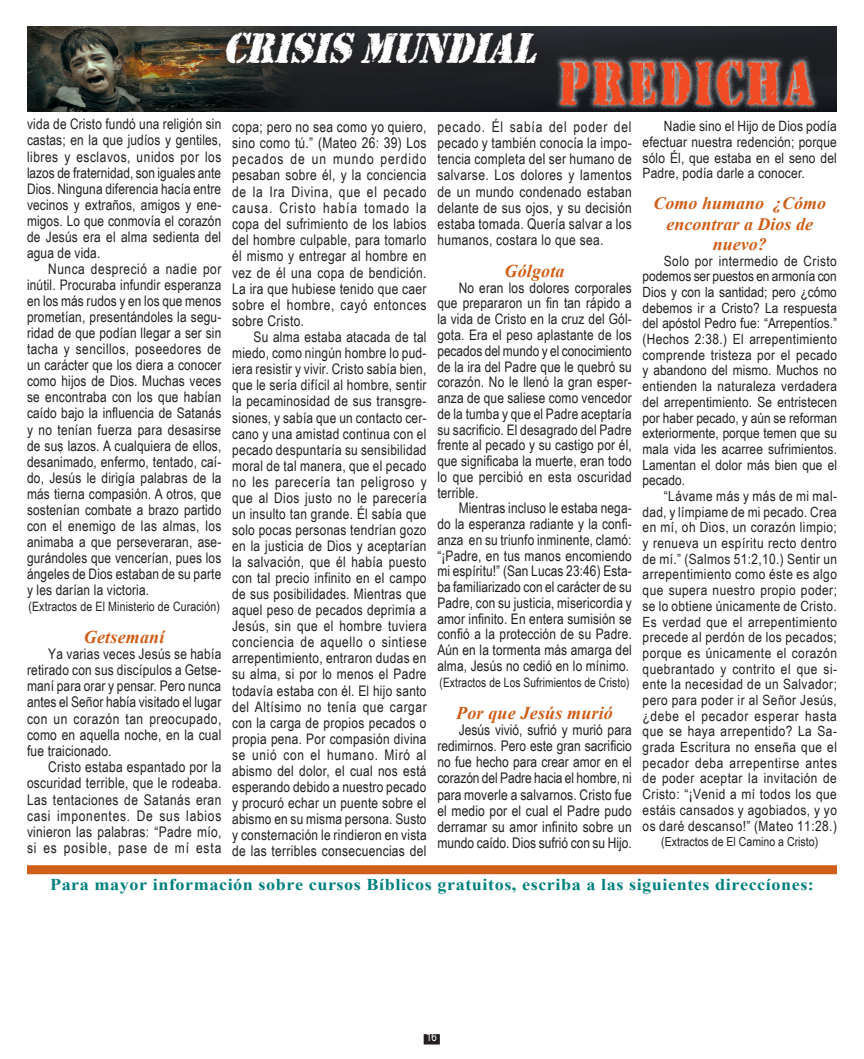
<style>
.page{position:relative;width:864px;height:1059px;background:#fff}
.page>*{position:absolute;margin:0;border:0;box-sizing:border-box;transform-origin:0 0}
.t1{font:64.2px "Rubber Stamp Let Plain";letter-spacing:.08em;color:#f04b22;scale:.69 1}
.t2{font:italic 45px "Rubber Stamp Let Plain";color:#fff;scale:.85 1}
.t3{font:italic 700 18px "Times New Roman";letter-spacing:.01em;color:#ce5e19}
.t4{font:italic 700 17.4px/20.4px "Times New Roman";color:#ce5e19;text-align:center}
.t5{font:700 16.5px "Times New Roman";letter-spacing:.03em;color:#00817d;scale:1.1 1}
.texte1{font:14.7px/16.2px "Arial Narrow";letter-spacing:.02em;color:#231f20;text-align:justify}
.texte1-2{font:14.55px/16px "Arial Narrow";letter-spacing:.01em;color:#231f20;text-align:justify}
.texte1-3{font:14.25px/15.8px "Arial Narrow";letter-spacing:.01em;color:#231f20;text-align:justify}
.texte1-4{font:14.1px/15.8px "Arial Narrow";letter-spacing:.02em;color:#231f20;text-align:justify}
.texte1-5{font:12.9px "Arial Narrow";letter-spacing:.01em;color:#231f20;scale:.96 1}
.texte1-6{font:12.9px "Arial Narrow";letter-spacing:.01em;color:#231f20}
.texte1-7{font:12.45px "Arial Narrow";color:#231f20}
.t6{font:12px "Arial Narrow";color:#fff}
.s1{font-size:14.7px}
</style>
<div class="page">
<div style="left:424px;top:1034px;width:15px;height:9px;background:#231f20"></div>
<div style="left:424px;top:1034px;width:16px;height:10px;border:2px solid #231f20"></div>
<div style="left:27px;top:865px;width:810px;height:9px;background:#ce5e19"></div>
<img style="left:307px;top:26px;width:530px;height:86px">
<img style="left:28px;top:26px;width:117px;height:86px">
<img style="left:145px;top:26px;width:162px;height:86px">
<div style="left:217px;top:23px;width:329px;height:50px;background:#231f20;opacity:.75"></div>
<div style="left:555px;top:55px;width:264px;height:56px;background:#fff;opacity:.75"></div>
<p class="t2" style="left:222px;top:22px;width:386px">CRISISMUNDIAL</p>
<p class="t1" style="left:559px;top:46px;width:370px">PREDICHA</p>
<p class="texte1" style="left:437px;top:118px;width:196px">pecado. Él sabía del poder del pecado y también conocía la impo&shy;tencia completa del ser humano de salvarse. Los dolores y lamentos de un mundo condenado estaban delante de sus ojos, y su decisión estaba tomada. Quería salvar a los humanos, costara lo que sea.</p>
<p class="t3" style="left:505px;top:258px;width:62px">Gólgota</p>
<p class="texte1-2" style="left:437px;top:279px;width:196px;text-indent:21px">No eran los dolores corporales que prepararon un fin tan rápido a la vida de Cristo en la cruz del Gól&shy;gota. Era el peso aplastante de los pecados del mundo y el conocimiento de la ira del Padre que le quebró su corazón. No le llenó la gran esper&shy;anza de que saliese como vencedor de la tumba y que el Padre aceptaría su sacrificio. El desagrado del Padre frente al pecado y su castigo por él, que significaba la muerte, eran todo lo que percibió en esta oscuridad terrible.</p>
<p class="texte1-2" style="left:437px;top:500px;width:196px;text-indent:21px">Mientras incluso le estaba nega&shy;do la esperanza radiante y la confi&shy;anza en su triunfo inminente, clamó: “¡Padre, en tus manos encomiendo mi espíritu!” (San Lucas 23:46) Esta&shy;ba familiarizado con el carácter de su Padre, con su justicia, misericordia y amor infinito. En entera sumisión se confió a la protección de su Padre.<br>Aún en la tormenta más amarga del alma, Jesús no cedió en lo mínimo.</p>
<p class="texte1-5" style="left:440px;top:672px;width:199px">(Extractos de Los Sufrimientos de Cristo)</p>
<p class="t3" style="left:456px;top:700px;width:158px">Por que Jesús murió</p>
<p class="texte1" style="left:437px;top:720px;width:196px;text-indent:21px">Jesús vivió, sufrió y murió para redimirnos. Pero este gran sacrificio no fue hecho para crear amor en el corazón del Padre hacia el hombre, ni para moverle a salvarnos. Cristo fue el medio por el cual el Padre pudo derramar su amor infinito sobre un mundo caído. Dios sufrió con su Hijo.</p>
<p class="texte1-2" style="left:27px;top:116px;width:196px">vida de Cristo fundó una religión sin castas; en la que judíos y gentiles, libres y esclavos, unidos por los lazos de fraternidad, son iguales ante Dios. Ninguna diferencia hacía entre vecinos y extraños, amigos y ene&shy;migos. Lo que conmovía el corazón de Jesús era el alma sedienta del agua de vida.</p>
<p class="texte1-2" style="left:27px;top:260px;width:196px;text-indent:21px">Nunca despreció a nadie por inútil. Procuraba infundir esperanza en los más rudos y en los que menos prometían, presentándoles la segu&shy;ridad de que podían llegar a ser sin tacha y sencillos, poseedores de un carácter que los diera a conocer como hijos de Dios. Muchas veces se encontraba con los que habían caído bajo la influencia de Satanás y no tenían fuerza para desasirse de sus lazos. A cualquiera de ellos, desanimado, enfermo, tentado, caí&shy;do, Jesús le dirigía palabras de la más tierna compasión. A otros, que sostenían combate a brazo partido con el enemigo de las almas, los animaba a que perseveraran, ase&shy;gurándoles que vencerían, pues los ángeles de Dios estaban de su parte y les darían la victoria.</p>
<p class="texte1-6" style="left:28px;top:597px;width:193px">(Extractos de El Ministerio de Curación)</p>
<p class="t3" style="left:84px;top:624px;width:82px">Getsemaní</p>
<p class="texte1-2" style="left:27px;top:645px;width:196px;text-align:right">Ya varias veces Jesús se había retirado con sus discípulos a <span class="s1">Getse-</span></p>
<p class="texte1" style="left:27px;top:677px;width:196px">maní para orar y pensar. Pero nunca antes el Señor había visitado el lugar con un corazón tan preocupado, como en aquella noche, en la cual fue traicionado.</p>
<p class="texte1" style="left:27px;top:758px;width:196px;text-indent:21px">Cristo estaba espantado por la oscuridad terrible, que le rodeaba.<br>Las tentaciones de Satanás eran casi imponentes. De sus labios vinieron las palabras: “Padre mío, si es posible, pase de mí esta</p>
<p class="t5" style="left:50px;top:872px;width:696px">Para mayor información sobre cursos Bíblicos gratuitos, escriba a las siguientes direccíones:</p>
<p class="texte1-3" style="left:643px;top:118px;width:196px;text-indent:21px">Nadie sino el Hijo de Dios podía efectuar nuestra redención; porque sólo Él, que estaba en el seno del Padre, podía darle a conocer.</p>
<p class="t4" style="left:654px;top:193px;width:174px">Como humano ¿Cómo encontrar a Dios de nuevo?</p>
<p class="texte1-4" style="left:643px;top:252px;width:196px;text-indent:21px">Solo por intermedio de Cristo podemos ser puestos en armonía con Dios y con la santidad; pero ¿cómo debemos ir a Cristo? La respuesta del apóstol Pedro fue: “Arrepentíos.” (Hechos 2:38.) El arrepentimiento comprende tristeza por el pecado y abandono del mismo. Muchos no entienden la naturaleza verdadera del arrepentimiento. Se entristecen por haber pecado, y aún se reforman exteriormente, porque temen que su mala vida les acarree sufrimientos.<br>Lamentan el dolor más bien que el pecado.</p>
<p class="texte1-4" style="left:643px;top:487px;width:196px;text-indent:21px">“Lávame más y más de mi mal&shy;dad, y límpiame de mi pecado. Crea en mí, oh Dios, un corazón limpio; y renueva un espíritu recto dentro de mí.” (Salmos 51:2,10.) Sentir un arrepentimiento como éste es algo que supera nuestro propio poder; se lo obtiene únicamente de Cristo.<br>Es verdad que el arrepentimiento precede al perdón de los pecados; porque es únicamente el corazón quebrantado y contrito el que si&shy;ente la necesidad de un Salvador; pero para poder ir al Señor Jesús, ¿debe el pecador esperar hasta que se haya arrepentido? La Sa&shy;grada Escritura no enseña que el pecador deba arrepentirse antes de poder aceptar la invitación de Cristo: “¡Venid a mí todos los que estáis cansados y agobiados, y yo os daré descanso!” (Mateo 11:28.)</p>
<p class="texte1-7" style="left:661px;top:832px;width:158px">(Extractos de El Camino a Cristo)</p>
<p class="texte1" style="left:232px;top:118px;width:196px">copa; pero no sea como yo quiero, sino como tú.” (Mateo 26: 39) Los pecados de un mundo perdido pesaban sobre él, y la conciencia de la Ira Divina, que el pecado causa. Cristo había tomado la copa del sufrimiento de los labios del hombre culpable, para tomarlo él mismo y entregar al hombre en vez de él una copa de bendición.<br>La ira que hubiese tenido que caer sobre el hombre, cayó entonces sobre Cristo.</p>
<p class="texte1-2" style="left:232px;top:328px;width:196px;text-indent:21px">Su alma estaba atacada de tal miedo, como ningún hombre lo pud&shy;iera resistir y vivir. Cristo sabía bien, que le sería difícil al hombre, sentir la pecaminosidad de sus transgre&shy;siones, y sabía que un contacto cer&shy;cano y una amistad continua con el pecado despuntaría su sensibilidad moral de tal manera, que el pecado no les parecería tan peligroso y que al Dios justo no le parecería un insulto tan grande. Él sabía que solo pocas personas tendrían gozo en la justicia de Dios y aceptarían la salvación, que él había puesto con tal precio infinito en el campo de sus posibilidades. Mientras que aquel peso de pecados deprimía a Jesús, sin que el hombre tuviera conciencia de aquello o sintiese arrepentimiento, entraron dudas en su alma, si por lo menos el Padre todavía estaba con él. El hijo santo del Altísimo no tenía que cargar con la carga de propios pecados o propia pena. Por compasión divina se unió con el humano. Miró al abismo del dolor, el cual nos está esperando debido a nuestro pecado y procuró echar un puente sobre el abismo en su misma persona. Susto y consternación le rindieron en vista</p>
<p class="texte1" style="left:232px;top:842px;width:196px">de las terribles consecuencias del</p>
<p class="t6" style="left:426px;top:1029px;width:13px">1616</p>
</div>
